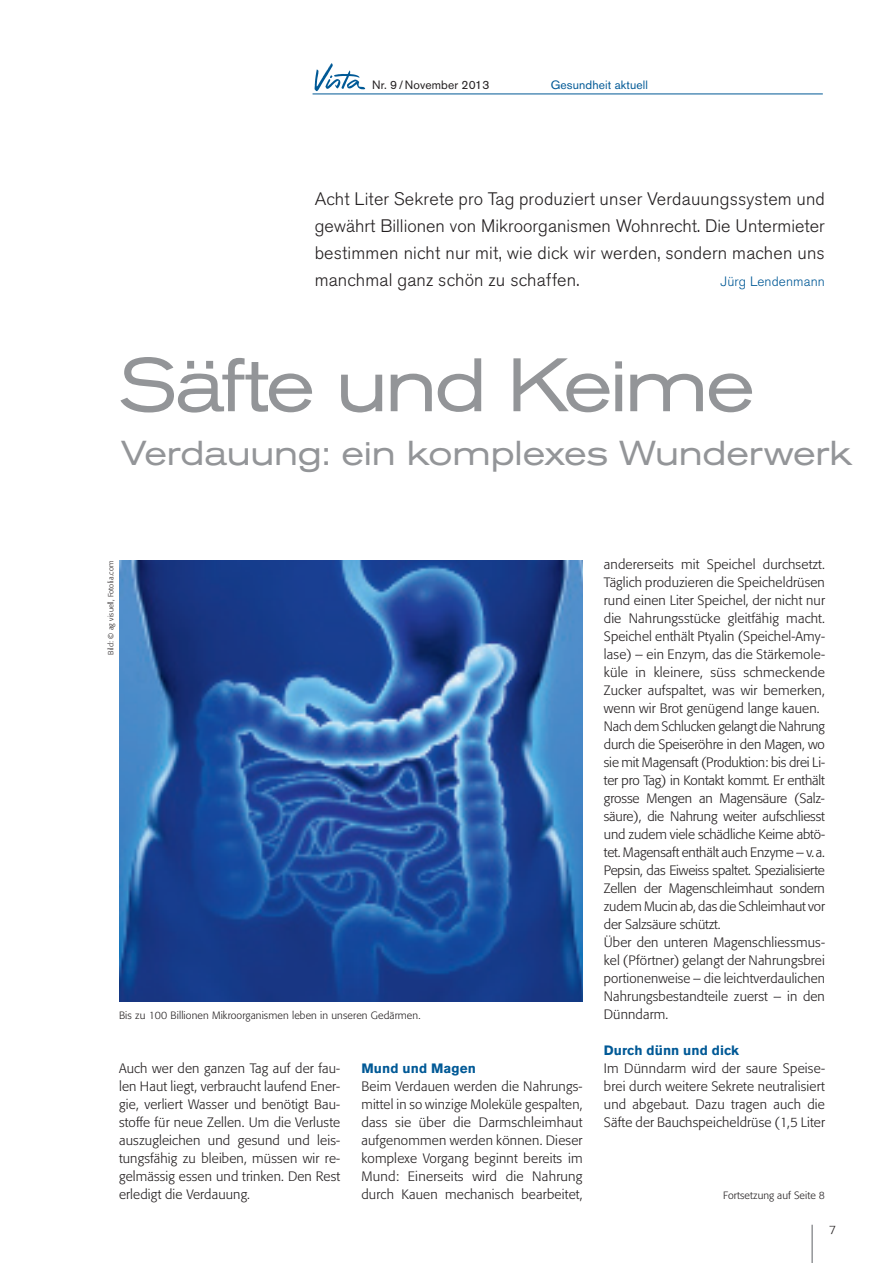
<style>
.page{position:relative;width:893px;height:1263px;background:#fff}
.page>*{position:absolute;margin:0;border:0;box-sizing:border-box;transform-origin:0 0}
.t1{font:expanded 74.85px "Akzidenz Grotesk Pro";letter-spacing:-.04em;color:#939598;scale:.96 1}
.t2{font:expanded 34.35px "Akzidenz Grotesk Pro";letter-spacing:-.01em;color:#939598;scale:.96 1}
.t3{font:300 18px/27px "Akzidenz Grotesk Pro";letter-spacing:.01em;color:#231f20;text-align:justify}
.t4{font:300 13.5px/18px "Formata Pro";letter-spacing:.01em;color:#231f20;text-align:justify}
.t5{font:700 13.5px "Akzidenz Grotesk Pro";letter-spacing:.01em;color:#005996}
.t6{font:300 13.5px "Akzidenz Grotesk Pro";letter-spacing:.01em;color:#005996}
.t7{font:12px "Akzidenz Grotesk Pro";letter-spacing:.01em;color:#231f20}
.t8{font:12px "Akzidenz Grotesk Pro";letter-spacing:.01em;color:#005996}
.t9{font:300 12px "Formata Pro";color:#231f20}
.t10{font:300 10.5px "Formata Pro";letter-spacing:.01em;color:#231f20}
.t11{font:300 7.5px "Formata Pro";letter-spacing:.01em;color:#231f20}
</style>
<div class="page">
<hr style="left:811px;top:1225px;width:2px;height:38px;background:#939598">
<hr style="left:313px;top:94px;width:510px;height:1px;background:#005996">
<img style="left:314px;top:63px;width:52px;height:29px">
<img style="left:119px;top:561px;width:464px;height:440px">
<p class="t7" style="left:372px;top:77px;width:119px">Nr. 9/ November 2013</p>
<p class="t8" style="left:551px;top:77px;width:99px">Gesundheit aktuell</p>
<h3 class="t3" style="left:315px;top:185px;width:512px">Acht Liter Sekrete pro Tag produziert unser Verdauungssystem und gewährt Billionen von Mikroorganismen Wohnrecht. Die Untermieter bestimmen nicht nur mit, wie dick wir werden, sondern machen uns manchmal ganz schön zu schaffen.</h3>
<p class="t6" style="left:720px;top:272px;width:106px">Jürg Lendenmann</p>
<h1 class="t1" style="left:119px;top:336px;width:664px">Säfte und Keime</h1>
<h2 class="t2" style="left:121px;top:431px;width:763px">Verdauung: ein komplexes Wunderwerk</h2>
<p class="t11" style="left:106px;top:655px;width:95px;rotate:-90deg">Bild: © ag visuell, Fotolia.com</p>
<p class="t10" style="left:119px;top:1009px;width:303px">Bis zu 100 Billionen Mikroorganismen leben in unseren Gedärmen.</p>
<p class="t4" style="left:119px;top:1059px;width:223px">Auch wer den ganzen Tag auf der fau&shy;len Haut liegt, verbraucht laufend Ener&shy;gie, verliert Wasser und benötigt Bau&shy;stoffe für neue Zellen. Um die Verluste auszugleichen und gesund und leis&shy;tungsfähig zu bleiben, müssen wir re&shy;gelmässig essen und trinken. Den Rest erledigt die Verdauung.</p>
<p class="t5" style="left:361px;top:1060px;width:116px">Mund und Magen</p>
<p class="t4" style="left:361px;top:1077px;width:223px">Beim Verdauen werden die Nahrungs&shy;mittel in so winzige Moleküle gespalten, dass sie über die Darmschleimhaut aufgenommen werden können. Dieser komplexe Vorgang beginnt bereits im Mund: Einerseits wird die Nahrung durch Kauen mechanisch bearbeitet,</p>
<p class="t4" style="left:604px;top:555px;width:223px;text-align:left">andererseits mit Speichel durchsetzt.<br>Täglich produzieren die Speicheldrüsen rund einen Liter Speichel, der nicht nur die Nahrungsstücke gleitfähig macht.<br>Speichel enthält Ptyalin (Speichel-Amy&shy;lase) – ein Enzym, das die Stärkemole&shy;küle in kleinere, süss schmeckende Zucker aufspaltet, was wir bemerken, wenn wir Brot genügend lange kauen.<br>Nach dem Schlucken gelangt die Nahrung durch die Speiseröhre in den Magen, wo sie mit Magensaft (Produktion: bis drei Li&shy;ter pro Tag) in Kontakt kommt. Er enthält grosse Mengen an Magensäure (Salz&shy;säure), die Nahrung weiter aufschliesst und zudem viele schädliche Keime abtö&shy;tet. Magensaft enthält auch Enzyme – v.a.<br>Pepsin, das Eiweiss spaltet. Spezialisierte Zellen der Magenschleimhaut sondern zudem Mucin ab, das die Schleimhaut vor der Salzsäure schützt.<br>Über den unteren Magenschliessmus&shy;kel (Pförtner) gelangt der Nahrungsbrei portionenweise – die leichtverdaulichen Nahrungsbestandteile zuerst – in den Dünndarm.</p>
<p class="t5" style="left:604px;top:1042px;width:137px">Durch dünn und dick</p>
<p class="t4" style="left:604px;top:1059px;width:223px">Im Dünndarm wird der saure Speise&shy;brei durch weitere Sekrete neutralisiert und abgebaut. Dazu tragen auch die Säfte der Bauchspeicheldrüse (1,5 Liter</p>
<p class="t10" style="left:723px;top:1189px;width:103px">Fortsetzung auf Seite 8</p>
<p class="t9" style="left:829px;top:1222px;width:8px">7</p>
</div>
